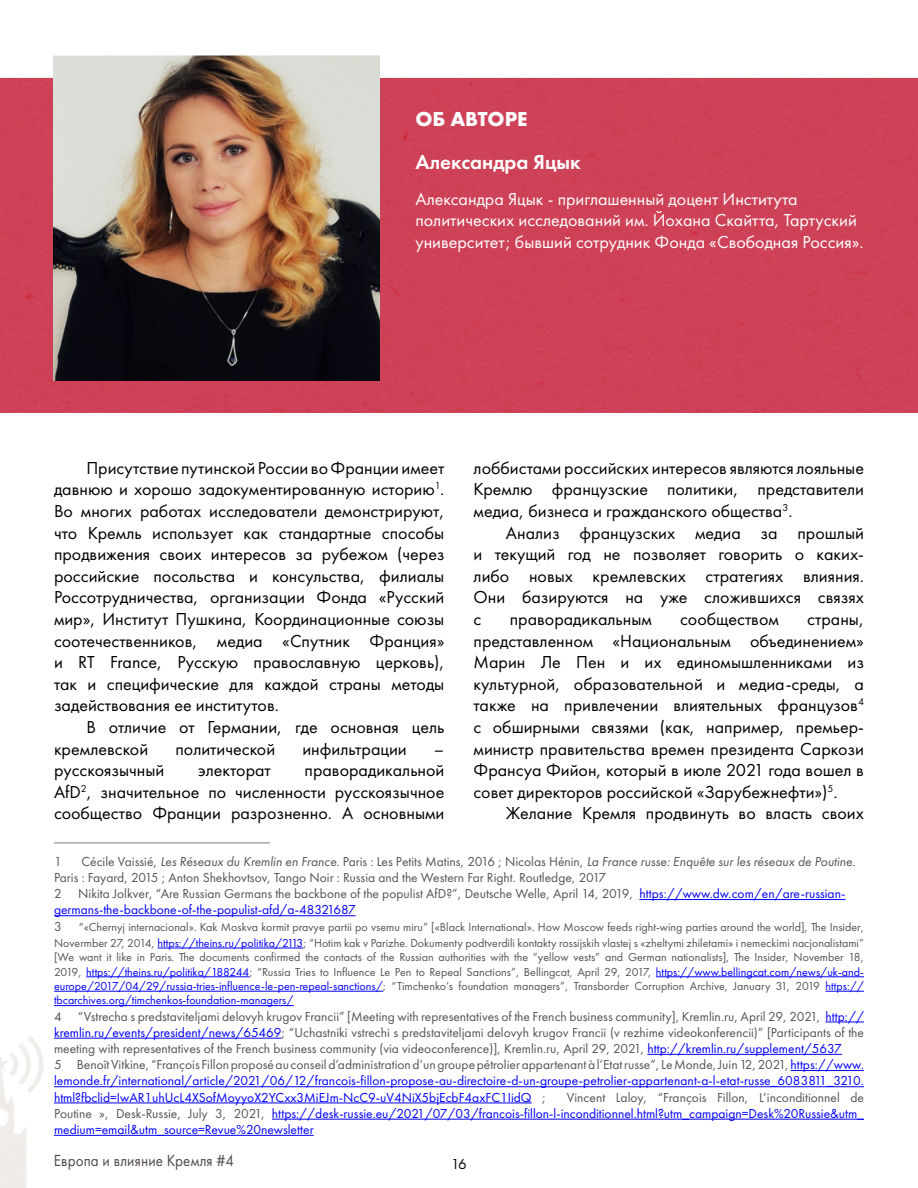
<style>
.page{position:relative;width:918px;height:1188px;background:#fff}
.page>*{position:absolute;margin:0;border:0;box-sizing:border-box;transform-origin:0 0}
.t1{font:21px "Futura PT Demi";color:#fff}
.t2{font:21px "Futura PT Bold";color:#fff}
.t3{font:18px/21.6px "Futura PT Book";color:#000;text-align:justify}
.t4{font:18px/21.6px "Futura PT Book";color:#fff}
.t5{font:16.65px "Futura PT Book";letter-spacing:.01em;color:#524b48;scale:.9 1}
.t6{font:15px "Futura PT Book";color:#000}
.foot{font:13.5px/16.2px "Futura PT Book";color:#545456}
.foot-2{font:13.5px/16.2px "Futura PT Book";color:#00f;text-align:justify}
.foot-3{font:12px/14.4px "Futura PT Book";color:#545456;text-align:right}
.s1{font-family:"Futura PT Book Obl"}
.s2{color:#00f}
.s3{color:#545456}
</style>
<div class="page">
<img style="left:0;top:1037px;width:43px;height:151px">
<hr style="left:54px;top:842px;width:216px;height:2px;background:#a5a7aa">
<hr style="left:639px;top:899px;width:206px;height:1px;background:#00f">
<hr style="left:54px;top:915px;width:302px;height:1px;background:#00f">
<hr style="left:157px;top:948px;width:146px;height:1px;background:#00f">
<hr style="left:86px;top:976px;width:163px;height:1px;background:#00f">
<hr style="left:656px;top:976px;width:208px;height:1px;background:#00f">
<hr style="left:54px;top:991px;width:329px;height:1px;background:#00f">
<hr style="left:826px;top:991px;width:38px;height:1px;background:#00f">
<hr style="left:54px;top:1005px;width:240px;height:1px;background:#00f">
<hr style="left:825px;top:1022px;width:39px;height:1px;background:#00f">
<hr style="left:54px;top:1038px;width:228px;height:1px;background:#00f">
<hr style="left:647px;top:1054px;width:195px;height:1px;background:#00f">
<hr style="left:791px;top:1070px;width:73px;height:1px;background:#00f">
<hr style="left:54px;top:1086px;width:810px;height:1px;background:#00f">
<hr style="left:54px;top:1103px;width:478px;height:1px;background:#00f">
<hr style="left:272px;top:1119px;width:592px;height:1px;background:#00f">
<hr style="left:54px;top:1135px;width:260px;height:1px;background:#00f">
<div style="left:0;top:78px;width:918px;height:335px;background:#cd4157"></div>
<img style="left:54px;top:55px;width:326px;height:325px">
<p class="t2" style="left:415px;top:106px;width:114px">ОБ АВТОРЕ</p>
<p class="t1" style="left:415px;top:149px;width:167px">Александра Яцык</p>
<p class="t4" style="left:415px;top:188px;width:450px">Александра Яцык - приглашенный доцент Института политических исследований им. Йохана Скайтта, Тартуский университет; бывший сотрудник Фонда «Свободная Россия».</p>
<p class="t3" style="left:474px;top:457px;width:392px">лоббистами российских интересов являются лояльные Кремлю французские политики, представители медиа, бизнеса и гражданского общества<sup>3</sup>.</p>
<p class="t3" style="left:474px;top:522px;width:392px;text-indent:32px">Анализ французских медиа за прошлый и текущий год не позволяет говорить о каких&shy;либо новых кремлевских стратегиях влияния.<br>Они базируются на уже сложившихся связях с</p>
<p class="t3" style="left:54px;top:457px;width:392px;text-indent:32px">Присутствие путинской России во Франции имеет давнюю и хорошо задокументированную историю<sup>1</sup>.<br>Во многих работах исследователи демонстрируют, что Кремль использует как стандартные способы продвижения своих интересов за рубежом (через российские посольства и консульства, филиалы Россотрудничества, организации Фонда «Русский мир», Институт Пушкина, Координационные союзы соотечественников, медиа «Спутник Франция» и RT France, Русскую православную церковь), так и специфические для каждой страны методы задействования ее институтов.</p>
<p class="t3" style="left:54px;top:716px;width:392px;text-indent:32px">В отличие от Германии, где основная цель кремлевской</p>
<p class="t3" style="left:510px;top:608px;width:144px">праворадикальным</p>
<p class="t3" style="left:680px;top:608px;width:100px">сообществом</p>
<p class="t3" style="left:474px;top:608px;width:392px;text-indent:334px">страны, представленном «Национальным объединением» Марин Ле Пен и их единомышленниками из культурной, образовательной и медиа-среды, а также на привлечении влиятельных французов<sup>4 </sup>с обширными связями (как, например, премьер&shy;министр правительства времен президента Саркози Франсуа Фийон, который в июле 2021 года вошел в совет директоров российской «Зарубежнефти»)<sup>5</sup>.</p>
<p class="t3" style="left:506px;top:803px;width:360px">Желание Кремля продвинуть во власть своих</p>
<p class="t3" style="left:175px;top:738px;width:101px">политической</p>
<p class="t3" style="left:302px;top:738px;width:106px">инфильтрации</p>
<p class="t3" style="left:434px;top:738px;width:12px">–</p>
<p class="t3" style="left:54px;top:759px;width:392px;text-indent:251px">праворадикальной AfD<sup>2</sup>, значительное по численности русскоязычное сообщество Франции разрозненно. А основными</p>
<p class="foot" style="left:54px;top:853px;width:9px">1</p>
<p class="t3" style="left:54px;top:759px;width:112px">русскоязычный</p>
<p class="t3" style="left:198px;top:759px;width:74px">электорат</p>
<p class="foot" style="left:54px;top:853px;width:803px;text-indent:27px">Cécile Vaissié, <span class="s1">Les Réseaux du Kremlin en France.</span> Paris : Les Petits Matins, 2016 ; Nicolas Hénin, <span class="s1">La France russe: Enquête sur les réseaux de Poutine</span>.<br>Paris : Fayard, 2015 ; Anton Shekhovtsov, Tango Noir : Russia and the Western Far Right. Routledge, 2017</p>
<p class="foot" style="left:54px;top:886px;width:793px">2 Nikita Jolkver, “Are Russian Germans the backbone of the populist AfD?”, Deutsche Welle, April 14, 2019, <span class="s2">https://www.dw.com/en/are-russian&shy;germans-the-backbone-of-the-populist-afd/a-48321687</span></p>
<p class="foot" style="left:54px;top:918px;width:9px">3</p>
<p class="foot-3" style="left:54px;top:918px;width:812px;line-height:16.2px">“«Chernyj internacional». Kak Moskva kormit pravye partii po vsemu miru” [«Black International». How Moscow feeds right-wing parties around the world], The Insider,<br>Novermber 27, 2014, <span class="s2">https://theins.ru/politika/2113</span>; “Hotim kak v Parizhe. Dokumenty podtverdili kontakty rossijskih vlastej s «zheltymi zhiletami» i nemeckimi nacjonalistami”</p>
<p class="foot-3" style="left:54px;top:950px;width:812px;text-align:justify">[We want it like in Paris. The documents confirmed the contacts of the Russian authorities with the “yellow vests” and German nationalists], The Insider, November 18, 2019, <span class="s2">https://theins.ru/politika/188244</span>; “Russia Tries to Influence Le Pen to Repeal Sanctions”, Bellingcat, April 29, 2017, <span class="s2">https://www.bellingcat.com/news/uk-and&shy;europe/2017/04/29/russia-tries-influence-le-pen-repeal-sanctions/</span>; “Timchenko’s foundation managers”, Transborder Corruption Archive, January 31, 2019 <span class="s2">https:// tbcarchives.org/timchenkos-foundation-managers/</span></p>
<p class="foot" style="left:54px;top:1008px;width:812px;text-align:justify">4 “Vstrecha s predstaviteljami delovyh krugov Francii” [Meeting with representatives of the French business community], Kremlin.ru, April 29, 2021, <span class="s2">http:// kremlin.ru/events/president/news/65469</span>; “Uchastniki vstrechi s predstaviteljami delovyh krugov Francii (v rezhime videokonferencii)” [Participants of the meeting with representatives of the French business community (via videoconference)], Kremlin.ru, April 29, 2021, <span class="s2">http://kremlin.ru/supplement/5637</span></p>
<p class="foot-2" style="left:54px;top:1057px;width:812px"><span class="s3">5 Benoît Vitkine, “François Fillon proposé au conseil d’administration d’un groupe pétrolier appartenant à l’Etat russe”, Le Monde, Juin 12, 2021,</span> https://www. lemonde.fr/international/article/2021/06/12/francois-fillon-propose-au-directoire-d-un-groupe-petrolier-appartenant-a-l-etat-russe_6083811_3210. html?fbclid=IwAR1uhUcL4XSofMoyyoX2YCxx3MiEJm-NcC9-uV4NiX5bjEcbF4axFC1IidQ <span class="s3">;</span></p>
<p class="foot-2" style="left:54px;top:1089px;width:812px;text-indent:513px"><span class="s3">Vincent Laloy, “François Fillon, L’inconditionnel de Poutine », Desk-Russie, July 3, 2021,</span> https://desk-russie.eu/2021/07/03/francois-fillon-l-inconditionnel.html?utm_campaign=Desk%20Russie&amp;utm_ medium=email&amp;utm_source=Revue%20newsletter</p>
<p class="t5" style="left:54px;top:1151px;width:202px">Европа и влияние Кремля #4</p>
<p class="t6" style="left:451px;top:1155px;width:17px">16</p>
</div>
